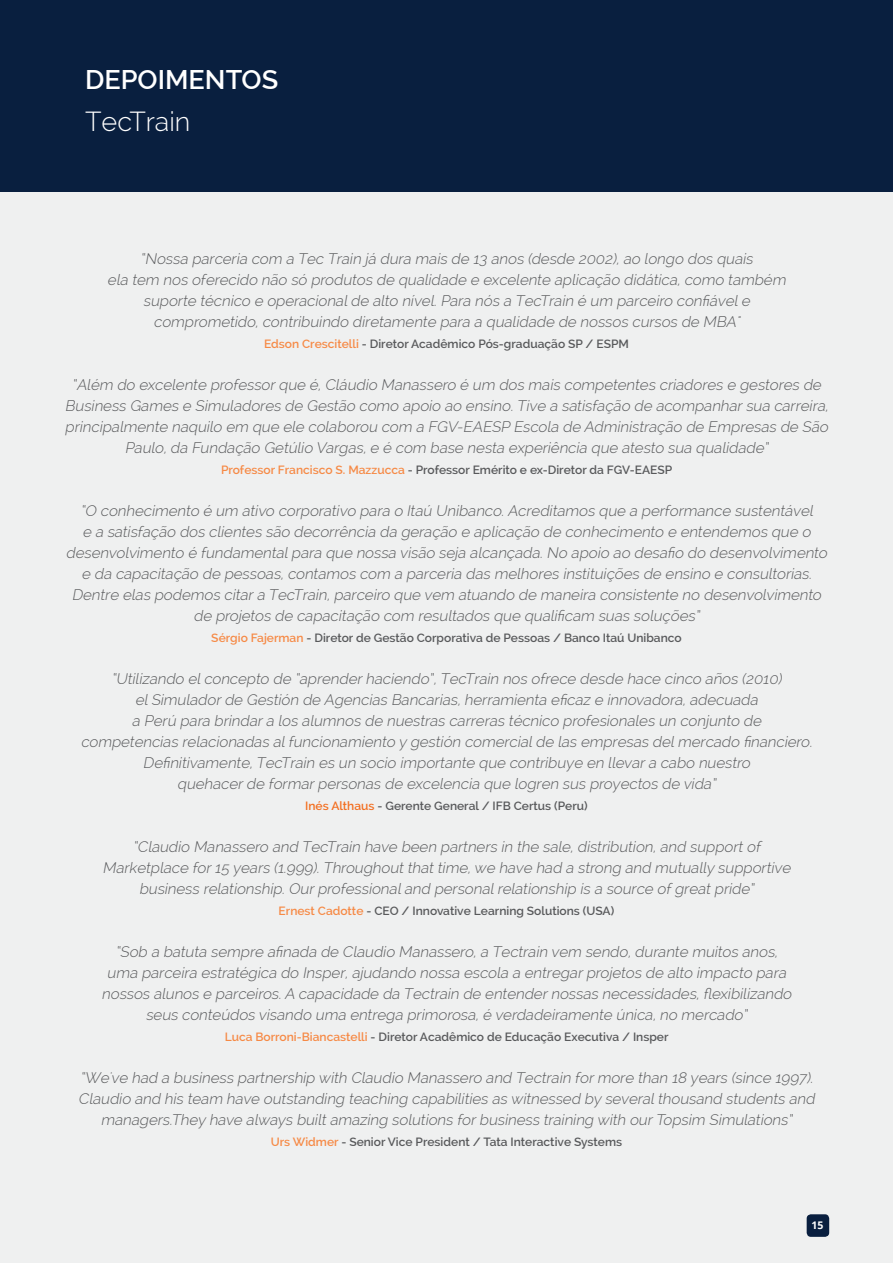
<style>
.page{position:relative;width:893px;height:1263px;background:#fff}
.page>*{position:absolute;margin:0;border:0;box-sizing:border-box;transform-origin:0 0}
.t1{font:600 27px "Raleway";color:#fff}
.t2{font:300 27px "Raleway";color:#fff}
.t3{font:italic 300 15px/21px "Raleway";color:#58595b;text-align:center}
.t4{font:600 12px "Raleway";color:#58595b}
.t5{font:700 10.5px "Open Sans";color:#fff}
.s1{color:#f68a46}
.s2{color:#f36f21}
</style>
<div class="page">
<div style="left:0;top:164px;width:893px;height:1099px;background:#eff0f0"></div>
<div style="left:0;top:0;width:893px;height:191px;background:#091f3f"></div>
<div style="left:807px;top:1214px;width:22px;height:23px;background:#091f3f;border-radius:4px"></div>
<h1 class="t1" style="left:85px;top:64px;width:193px">DEPOIMENTOS</h1>
<h1 class="t2" style="left:85px;top:106px;width:107px">TecTrain</h1>
<p class="t3" style="left:107px;top:248px;width:683px">“Nossa parceria com a Tec Train já dura mais de 13 anos (desde 2002),ao longo dos quais<br>ela tem nos oferecido não só produtos de qualidade e excelente aplicação didática,como também suporte técnico e operacionalde alto nível.Para nós a TecTrain é um parceiro confiávele comprometido,contribuindo diretamente para a qualidade de nossos cursos de M BA"</p>
<p class="t4" style="left:264px;top:337px;width:365px"><span class="s1">Edson Crescitelli</span> - Diretor Acadêmico Pós-graduação SP / ES PM</p>
<p class="t3" style="left:65px;top:374px;width:768px">“Além do excelente professorque é,Cláudio Manassero é um dos mais competentes criadores e gestores de Business Games e Simuladores de Gestão como apoio ao ensino.Tive a satisfação de acompanharsua carreira, principalmente naquilo em que ele colaborou com a FGV-EAESP Escola de Administração de Empresas de São Paulo,da Fundação Getúlio Vargas,e é com base nesta experiência que atesto sua qualidade”</p>
<p class="t4" style="left:221px;top:463px;width:422px"><span class="s1">Professor Francisco S. M azzucca</span> - Professor Emérito e ex-Diretor da FGV-EAES</p>
<p class="t4" style="left:665px;top:463px;width:9px">P</p>
<p class="t3" style="left:66px;top:500px;width:766px">“O conhecimento é um ativo corporativo para o Itaú U nibanco.Acreditamos que a performance sustentável<br>e a satisfação dos clientes são decorrência da geração e aplicação de conhecimento e entendemos que o desenvolvimento é fundamentalpara que nossa visão seja alcançada.No apoio ao desafio do desenvolvimento e da capacitação de pessoas,contamos com a parceria das melhores instituições de ensino e consultorias.<br>Dentre elas podemos citara TecTrain,parceiro que vem atuando de maneira consistente no desenvolvimento de projetos de capacitação com resultados que qualificam suas soluções”</p>
<p class="t4" style="left:211px;top:631px;width:472px"><span class="s1">Sérgio Fajerman</span> - Diretor de Gestão Corporativa de Pessoas / Banco Itaú Unibanco</p>
<p class="t3" style="left:81px;top:668px;width:736px">“Utilizando elconcepto de “aprenderhaciendo”,TecTrain nos ofrece desde hace cinco años (2010) elSimuladorde Gestión de Agencias Bancarias,herramienta eficaz e innovadora,adecuada<br>a Perú para brindara los alumnos de nuestras carreras técnico profesionales un conjunto de competencias relacionadas alfuncionamiento y gestión comercialde las empresas delmercado financiero.<br>Definitivamente,TecTrain es un socio importante que contribuye en llevara cabo nuestro<br>quehacerde formarpersonas de excelencia que logren sus proyectos de vida”</p>
<p class="t4" style="left:305px;top:799px;width:284px"><span class="s2">Inés Althaus</span> - Gerente General / IFB Certus (Peru)</p>
<p class="t3" style="left:102px;top:836px;width:692px">“Claudio Manassero and TecTrain have been partners in the sale,distribution,and supportof<br>Marketplace for15 years (1.999).Throughoutthattime,we have had a strong and mutually supportive business relationship.Ourprofessionaland personalrelationship is a source ofgreatpride”</p>
<p class="t4" style="left:279px;top:904px;width:317px"><span class="s1">Ernest Cadotte</span> - CEO / Innovative Learning Solutions (USA</p>
<p class="t4" style="left:611px;top:904px;width:5px">)</p>
<p class="t3" style="left:102px;top:941px;width:694px">“Sob a batuta sempre afinada de Claudio Manassero,a Tectrain vem sendo,durante muitos anos, uma parceira estratégica do Insper,aj udando nossa escola a entregarprojetos de alto impacto para nossos alunos e parceiros.A capacidade da Tectrain de entendernossas necessidades,flexibilizando seus conteúdos visando uma entrega primorosa,é verdadeiramente única,no mercado”</p>
<p class="t4" style="left:225px;top:1030px;width:445px"><span class="s1">Luca Borroni-Biancastelli</span> - Diretor Acadêmico de Educação Executiva / Insper</p>
<p class="t3" style="left:78px;top:1067px;width:741px">“We've had a business partnership with Claudio Manassero and Tectrain formore than 18 years (since 1997).<br>Claudio and his team have outstanding teaching capabilities as witnessed by severalthousand students and managers.They have always builtamazing solutions forbusiness training with ourTopsim Simulations”</p>
<p class="t4" style="left:271px;top:1135px;width:353px"><span class="s1">Urs Widmer</span> - Senior Vice President / Tata Interactive Systems</p>
<p class="t5" style="left:811px;top:1218px;width:13px">15</p>
</div>
